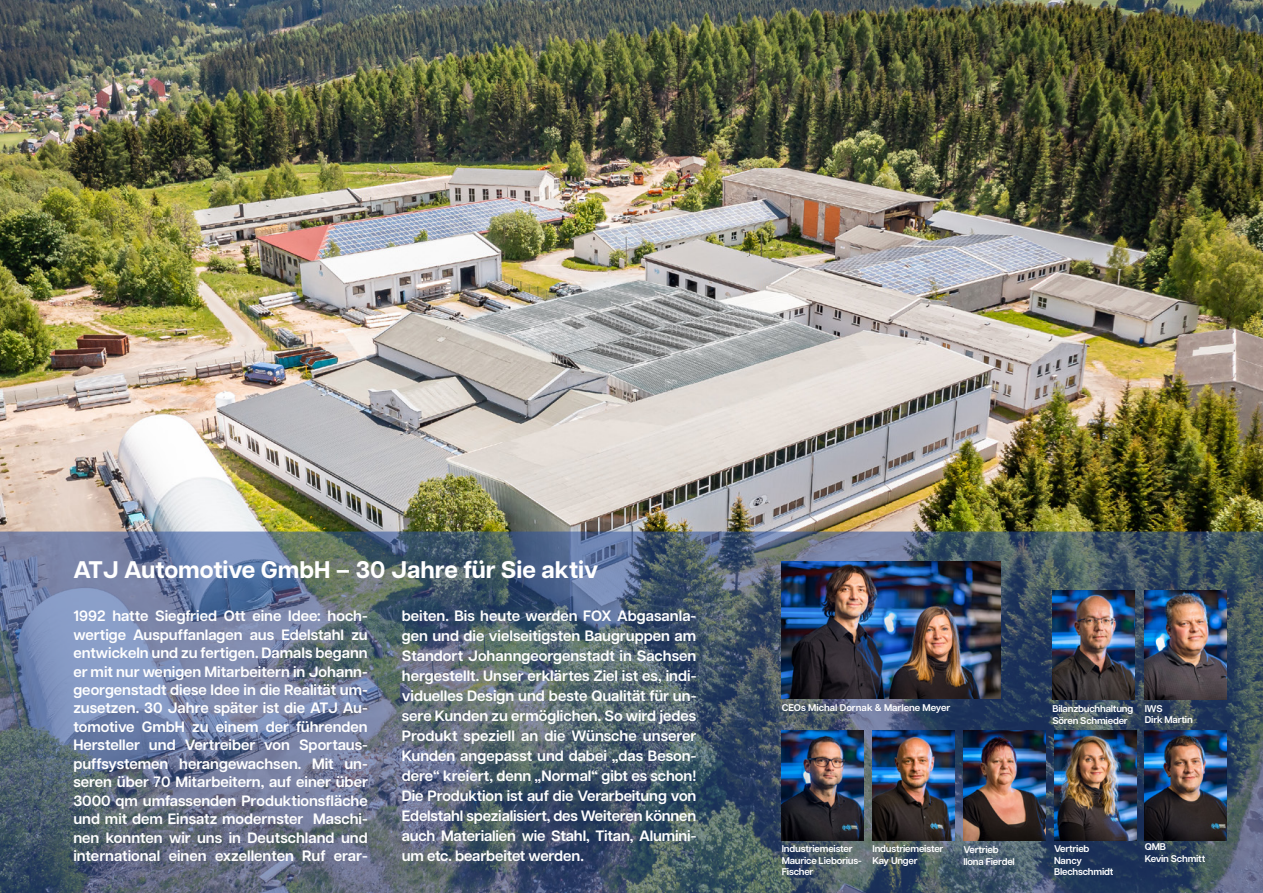
<style>
.page{position:relative;width:1263px;height:893px;background:#fff}
.page>*{position:absolute;margin:0;border:0;box-sizing:border-box;transform-origin:0 0}
.t1{font:700 24px "Articulat CF";color:#fff}
.t2{font:600 15px/18.5px "Articulat CF";letter-spacing:-.005em;color:#fff;text-align:justify}
.t3{font:600 9.75px/11.7px "Articulat CF";letter-spacing:-.02em;color:#fff}
.t4{font:600 9.75px "Articulat CF";color:#fff}
</style>
<div class="page">
<img style="left:0;top:0;width:1263px;height:531px">
<svg style="left:0;top:531px;width:1263px;height:362px;background:#54657b"></svg>
<img style="left:782px;top:562px;width:219px;height:137px">
<img style="left:1052px;top:590px;width:82px;height:109px">
<img style="left:1145px;top:590px;width:82px;height:110px">
<img style="left:782px;top:731px;width:82px;height:109px">
<img style="left:873px;top:731px;width:81px;height:109px">
<img style="left:963px;top:731px;width:82px;height:109px">
<img style="left:1054px;top:731px;width:82px;height:109px">
<img style="left:1145px;top:731px;width:82px;height:109px">
<h1 class="t1" style="left:73px;top:552px;width:526px">ATJ Automotive GmbH – 30 Jahre für Sie aktiv</h1>
<p class="t2" style="left:73px;top:606px;width:296px">1992 hatte Siegfried Ott eine Idee: hoch&shy;wertige Auspuffanlagen aus Edelstahl zu entwickeln und zu fertigen. Damals begann er mit nur wenigen Mitarbeitern in Johann&shy;georgenstadt diese Idee in die Realität um&shy;zusetzen. 30 Jahre später ist die ATJ Au&shy;tomotive GmbH zu einem der führenden Hersteller und Vertreiber von Sportaus&shy;puffsystemen herangewachsen. Mit un&shy;seren über 70 Mitarbeitern, auf einer über 3000 qm umfassenden Produktionsfläche und mit dem Einsatz modernster Maschi&shy;nen konnten wir uns in Deutschland und international einen exzellenten Ruf erar-</p>
<p class="t2" style="left:402px;top:605px;width:296px;line-height:20px">beiten. Bis heute werden FOX Abgasanla&shy;gen und die vielseitigsten Baugruppen am Standort Johanngeorgenstadt in Sachsen hergestellt. Unser erklärtes Ziel ist es, indi&shy;viduelles Design und beste Qualität für un&shy;sere Kunden zu ermöglichen. So wird jedes Produkt speziell an die Wünsche unserer Kunden angepasst und dabei „das Beson&shy;dere“ kreiert, denn „Normal“ gibt es schon!<br>Die Produktion ist auf die Verarbeitung von Edelstahl spezialisiert, des Weiteren können auch Materialien wie Stahl, Titan, Alumini&shy;um etc. bearbeitet werden.</p>
<p class="t4" style="left:782px;top:700px;width:170px">CEOs Michal Dornak &amp; Marlene Meyer</p>
<p class="t3" style="left:1052px;top:702px;width:82px">Bilanzbuchhaltung<br>Sören Schmieder</p>
<p class="t3" style="left:1145px;top:702px;width:49px">IWS<br>Dirk Martin</p>
<p class="t3" style="left:782px;top:842px;width:81px">Industriemeister<br>Maurice Lieborius-<br>Fischer</p>
<p class="t3" style="left:873px;top:842px;width:72px">Industriemeister<br>Kay Unger</p>
<p class="t3" style="left:963px;top:844px;width:53px">Vertrieb<br>Ilona Fierdel</p>
<p class="t3" style="left:1054px;top:842px;width:61px">Vertrieb<br>Nancy<br>Blechschmidt</p>
<p class="t3" style="left:1145px;top:841px;width:62px">QMB<br>Kevin Schmitt</p>
</div>
